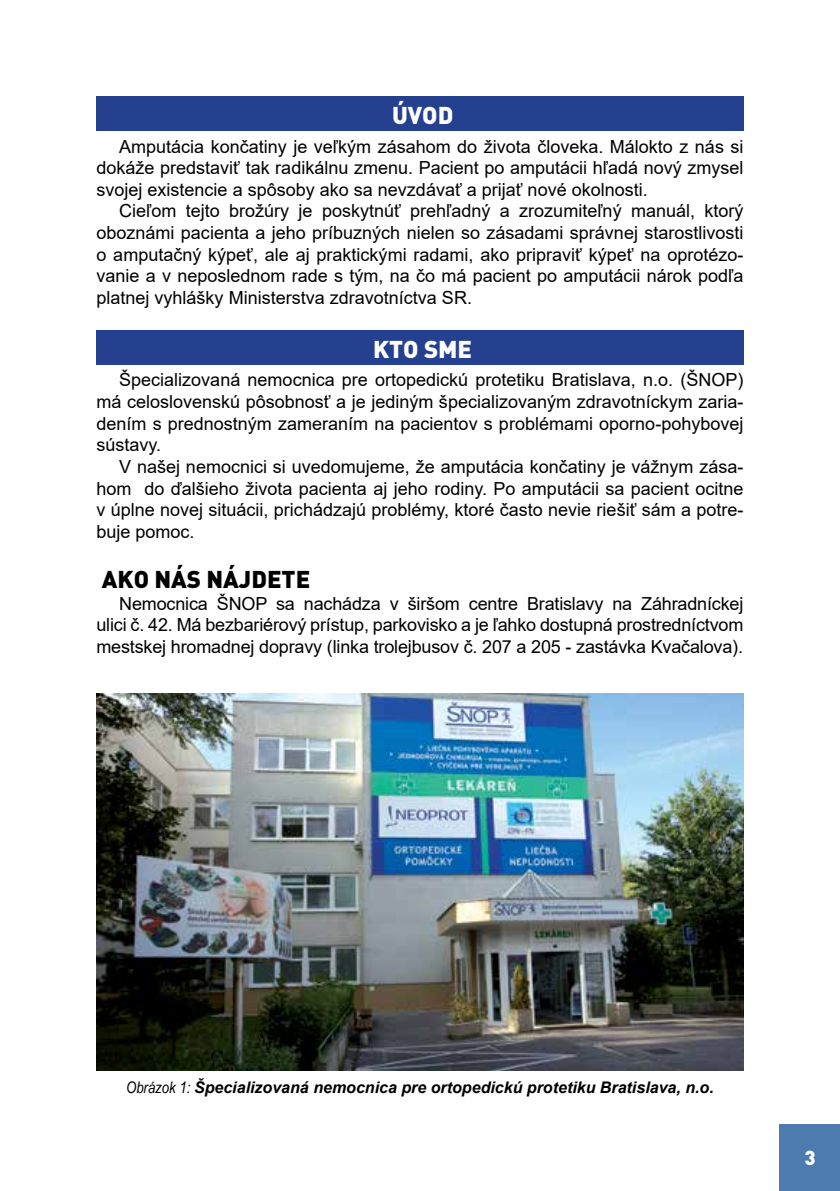
<style>
.page{position:relative;width:840px;height:1191px;background:#fff}
.page>*{position:absolute;margin:0;border:0;box-sizing:border-box;transform-origin:0 0}
.t1{font:900 24px "DINCE";color:#000}
.t2{font:900 24px "DINCE";color:#fff}
.t3{font:900 20px "DINCE";color:#fff}
.t4{font:18px/21.6px "Arial";color:#000;text-align:justify}
.t5{font:italic 700 16px "Arial";color:#000}
.s1{font-family:"Arial Narrow";font-weight:400}
</style>
<div class="page">
<div style="left:779px;top:1124px;width:60px;height:67px;background:#4d7aaf"></div>
<div style="left:96px;top:96px;width:647px;height:35px;background:#25408f"></div>
<div style="left:96px;top:330px;width:647px;height:35px;background:#25408f"></div>
<img style="left:96px;top:693px;width:647px;height:377px">
<h1 class="t2" style="left:392px;top:99px;width:63px">ÚVOD</h1>
<p class="t4" style="left:96px;top:135px;width:648px;text-indent:23px">Amputácia končatiny je veľkým zásahom do života človeka. Málokto z nás si dokáže predstaviť tak radikálnu zmenu. Pacient po amputácii hľadá nový zmysel svojej existencie a spôsoby ako sa nevzdávať a prijať nové okolnosti.</p>
<p class="t4" style="left:96px;top:200px;width:648px;text-indent:23px">Cieľom tejto brožúry je poskytnúť prehľadný a zrozumiteľný manuál, ktorý oboznámi pacienta a jeho príbuzných nielen so zásadami správnej starostlivosti o amputačný kýpeť, ale aj praktickými radami, ako pripraviť kýpeť na oprotézo&shy;vanie a v neposlednom rade s tým, na čo má pacient po amputácii nárok podľa platnej vyhlášky Ministerstva zdravotníctva SR.</p>
<h1 class="t2" style="left:373px;top:333px;width:101px">KTO SME</h1>
<p class="t4" style="left:96px;top:369px;width:648px;text-indent:23px">Špecializovaná nemocnica pre ortopedickú protetiku Bratislava, n.o. (ŠNOP) má celoslovenskú pôsobnosť a je jediným špecializovaným zdravotníckym zaria&shy;dením s prednostným zameraním na pacientov s problémami oporno-pohybovej sústavy.</p>
<p class="t4" style="left:96px;top:456px;width:648px;text-indent:23px">V našej nemocnici si uvedomujeme, že amputácia končatiny je vážnym zása&shy;hom do ďalšieho života pacienta aj jeho rodiny. Po amputácii sa pacient ocitne v úplne novej situácii, prichádzajú problémy, ktoré často nevie riešiť sám a potre&shy;buje pomoc.</p>
<h1 class="t1" style="left:102px;top:563px;width:210px">AKO NÁS NÁJDETE</h1>
<p class="t4" style="left:96px;top:592px;width:648px;text-indent:23px">Nemocnica ŠNOP sa nachádza v širšom centre Bratislavy na Záhradníckej ulici č. 42. Má bezbariérový prístup, parkovisko a je ľahko dostupná prostredníctvom mestskej hromadnej dopravy (linka trolejbusov č. 207 a 205 - zastávka Kvačalova).</p>
<p class="t5" style="left:126px;top:1077px;width:589px"><span class="s1">Obrázok 1:</span> Špecializovaná nemocnica pre ortopedickú protetiku Bratislava, n.o.</p>
<p class="t3" style="left:804px;top:1143px;width:13px">3</p>
</div>
